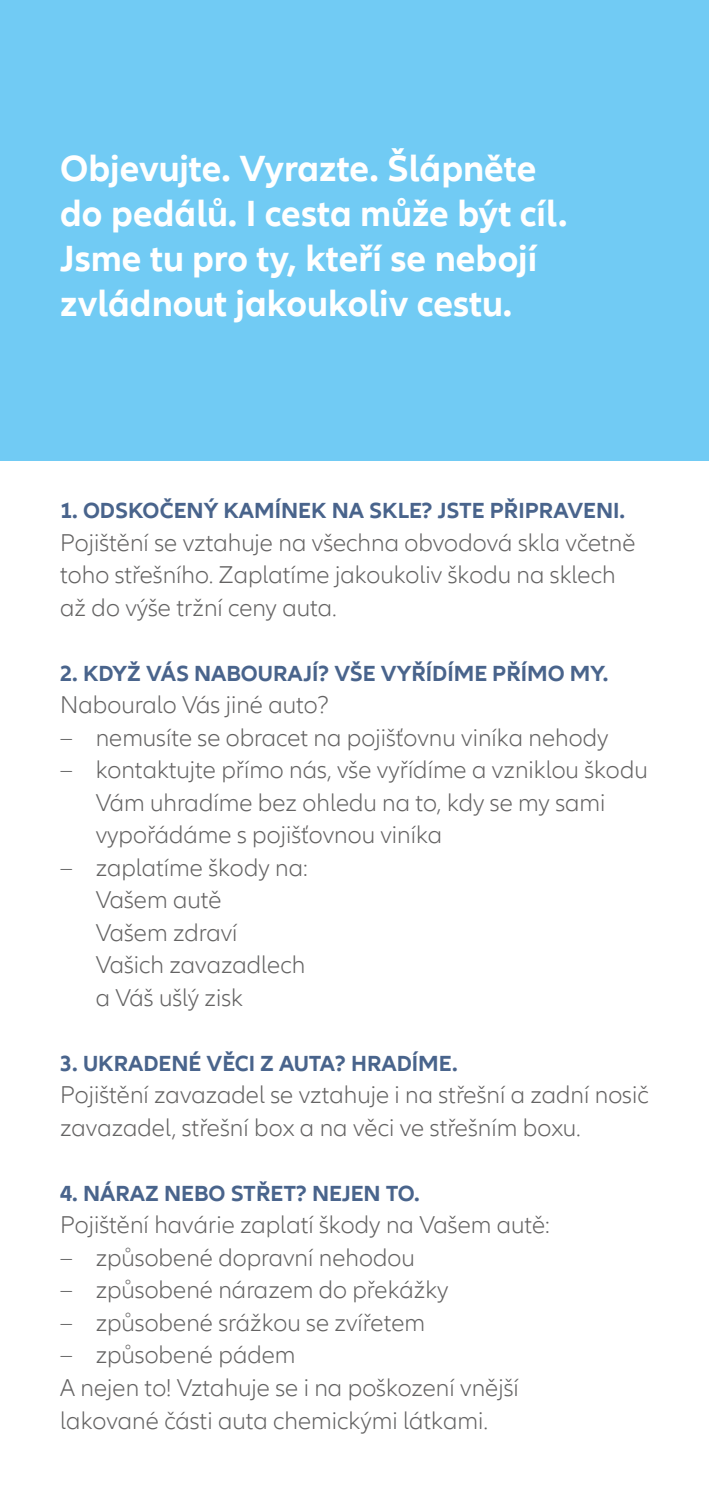
<style>
.page{position:relative;width:709px;height:1489px;background:#fff}
.page>*{position:absolute;margin:0;border:0;box-sizing:border-box;transform-origin:0 0}
.t1{font:700 37.5px/45px "Allianz Neo";color:#fff}
.t2{font:300 25px/32.5px "Allianz Neo";color:#646363}
.t3{font:700 22.5px "Allianz Neo";color:#49648c}
</style>
<div class="page">
<div style="left:0;top:0;width:709px;height:461px;background:#71cbf4"></div>
<h1 class="t1" style="left:60px;top:147px;width:508px">Objevujte. Vyrazte. Šlápněte do pedálů. I cesta může být cíl.<br>Jsme tu pro ty, kteří se nebojí zvládnout jakoukoliv cestu.</h1>
<p class="t3" style="left:60px;top:497px;width:566px">1. ODSKOČENÝ KAMÍNEK NA SKLE? JSTE PŘIPRAVENI.</p>
<p class="t2" style="left:60px;top:526px;width:577px">Pojištění se vztahuje na všechna obvodová skla včetně toho střešního. Zaplatíme jakoukoliv škodu na sklech až do výše tržní ceny auta.</p>
<p class="t3" style="left:60px;top:660px;width:550px">2. KDYŽ VÁS NABOURAJÍ? VŠE VYŘÍDÍME PŘÍMO MY.</p>
<p class="t2" style="left:60px;top:689px;width:270px">Nabouralo Vás jiné auto?</p>
<p class="t2" style="left:60px;top:721px;width:550px">– nemusíte se obracet na pojišťovnu viníka nehody</p>
<p class="t2" style="left:96px;top:754px;width:553px;text-indent:-35px">– kontaktujte přímo nás, vše vyřídíme a vzniklou škodu<br>Vám uhradíme bez ohledu na to, kdy se my sami vypořádáme s pojišťovnou viníka</p>
<p class="t2" style="left:96px;top:851px;width:214px;text-indent:-35px">– zaplatíme škody na:<br>Vašem autě<br>Vašem zdraví<br>Vašich zavazadlech a Váš ušlý zisk</p>
<p class="t3" style="left:60px;top:1050px;width:399px">3. UKRADENÉ VĚCI Z AUTA? HRADÍME.</p>
<p class="t2" style="left:60px;top:1079px;width:590px">Pojištění zavazadel se vztahuje i na střešní a zadní nosič zavazadel, střešní box a na věci ve střešním boxu.</p>
<p class="t3" style="left:60px;top:1180px;width:361px">4. NÁRAZ NEBO STŘET? NEJEN TO.</p>
<p class="t2" style="left:60px;top:1209px;width:491px">Pojištění havárie zaplatí škody na Vašem autě:</p>
<p class="t2" style="left:60px;top:1241px;width:356px">– způsobené dopravní nehodou</p>
<p class="t2" style="left:60px;top:1274px;width:390px">– způsobené nárazem do překážky</p>
<p class="t2" style="left:60px;top:1306px;width:366px">– způsobené srážkou se zvířetem</p>
<p class="t2" style="left:60px;top:1339px;width:460px">– způsobené pádem<br>A nejen to! Vztahuje se i na poškození vnější lakované části auta chemickými látkami.</p>
</div>
